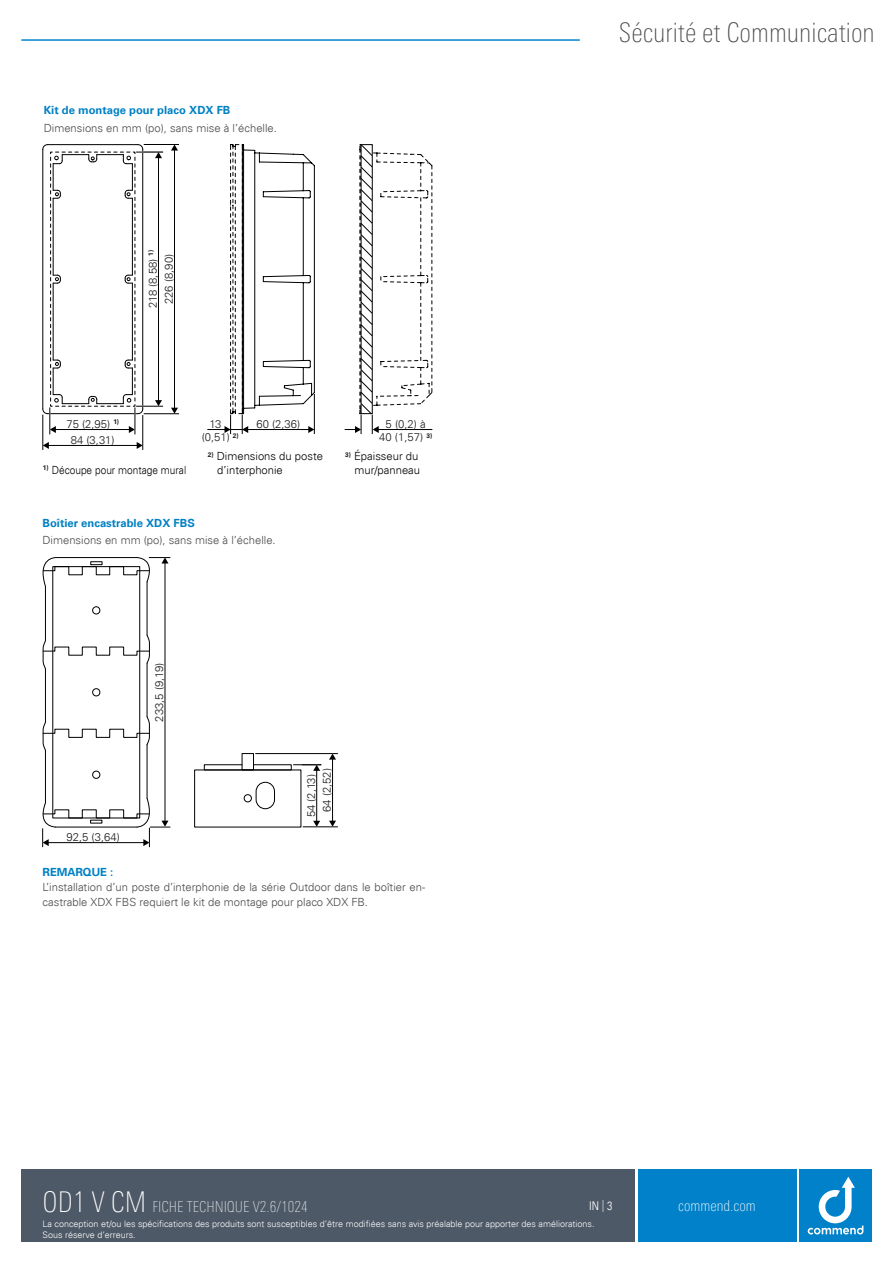
<style>
.page{position:relative;width:893px;height:1263px;background:#fff}
.page>*{position:absolute;margin:0;border:0;box-sizing:border-box;transform-origin:0 0}
.t1{font:100 condensed 27px "Univers Next Pro";color:#4a4a49}
.t2{font:100 condensed 15px "Univers Next Pro";color:#e0e4e7}
.t3{font:100 condensed 15px "Univers Next Pro";color:#fff}
.t4{font:12px "Univers Com 47 Light Cond";color:#fff}
.t5{font:300 11.25px/15px "Univers Com 45";color:#4a4a49}
.t6{font:300 11.25px/13.5px "Univers Com 45";color:#1d1d1b;text-align:center}
.t7{font:700 11.25px "Univers Com 65";color:#0081c5}
.t8{font:300 11.25px/13.5px "Univers Com 45";color:#000}
.t9{font:300 11.25px "Univers Com 45";color:#000;scale:.9 1}
.t10{font:300 9px/10.8px "Univers Com 45";color:#fff}
.s1{font-size:28.5px;color:#fff}
.s2{color:#e0e4e7}
</style>
<div class="page">
<hr style="left:21px;top:39px;width:559px;height:2px;background:#0086ce">
<div style="left:799px;top:1169px;width:73px;height:73px;background:#0081c9"></div>
<div style="left:638px;top:1169px;width:158px;height:73px;background:#0081c9"></div>
<svg style="left:808px;top:1177px;width:55px;height:57px"></svg>
<div style="left:21px;top:1169px;width:614px;height:73px;background:#4d5966"></div>
<hr style="left:303px;top:826px;width:34px;height:1px;background:#000">
<hr style="left:256px;top:753px;width:81px;height:1px;background:#000">
<div style="left:52px;top:566px;width:88px;height:252px;border:1px solid #000"></div>
<hr style="left:45px;top:586px;width:1px;height:55px;background:#000">
<hr style="left:45px;top:669px;width:1px;height:53px;background:#000">
<hr style="left:45px;top:750px;width:1px;height:53px;background:#000">
<hr style="left:147px;top:745px;width:1px;height:53px;background:#000">
<hr style="left:147px;top:663px;width:1px;height:54px;background:#000">
<hr style="left:147px;top:582px;width:1px;height:53px;background:#000">
<div style="left:92px;top:606px;width:8px;height:8px;border:1px solid #000;border-radius:50%"></div>
<div style="left:92px;top:688px;width:8px;height:8px;border:1px solid #000;border-radius:50%"></div>
<div style="left:92px;top:771px;width:8px;height:8px;border:1px solid #000;border-radius:50%"></div>
<svg style="left:43px;top:716px;width:107px;height:35px"></svg>
<svg style="left:43px;top:635px;width:107px;height:34px"></svg>
<div style="left:244px;top:794px;width:8px;height:8px;border:1px solid #000;border-radius:50%"></div>
<div style="left:242px;top:753px;width:12px;height:17px;border:1px solid #000"></div>
<div style="left:256px;top:782px;width:19px;height:27px;border:1px solid #000;border-radius:9px"></div>
<hr style="left:165px;top:562px;width:1px;height:260px;background:#000">
<svg style="left:43px;top:557px;width:127px;height:30px"></svg>
<svg style="left:42px;top:797px;width:128px;height:50px"></svg>
<hr style="left:332px;top:759px;width:1px;height:63px;background:#000">
<svg style="left:329px;top:753px;width:7px;height:7px"></svg>
<svg style="left:329px;top:821px;width:7px;height:6px"></svg>
<hr style="left:316px;top:770px;width:1px;height:52px;background:#000">
<svg style="left:204px;top:764px;width:117px;height:7px"></svg>
<svg style="left:313px;top:821px;width:7px;height:6px"></svg>
<hr style="left:48px;top:445px;width:90px;height:1px;background:#000">
<svg style="left:44px;top:442px;width:5px;height:7px"></svg>
<svg style="left:137px;top:442px;width:5px;height:7px"></svg>
<hr style="left:142px;top:416px;width:1px;height:33px;background:#000">
<hr style="left:43px;top:415px;width:1px;height:34px;background:#000">
<hr style="left:144px;top:413px;width:35px;height:1px;background:#000">
<hr style="left:174px;top:149px;width:1px;height:260px;background:#000">
<svg style="left:171px;top:145px;width:7px;height:6px"></svg>
<svg style="left:171px;top:408px;width:7px;height:6px"></svg>
<hr style="left:144px;top:144px;width:35px;height:1px;background:#000">
<svg style="left:43px;top:144px;width:120px;height:290px"></svg>
<svg style="left:345px;top:144px;width:87px;height:289px"></svg>
<svg style="left:208px;top:144px;width:107px;height:289px"></svg>
<p class="t7" style="left:44px;top:104px;width:188px">Kit de montage pour placo XDX FB</p>
<p class="t5" style="left:44px;top:120px;width:235px">Dimensions en mm (po), sans mise à l’échelle.</p>
<p class="t6" style="left:145px;top:308px;width:60px;line-height:16px;rotate:-90deg">218 (8,58) <sup>1)<br></sup>226 (8,90)</p>
<p class="t6" style="left:66px;top:417px;width:54px">75 (2,95) <sup>1)</sup></p>
<p class="t6" style="left:71px;top:433px;width:45px">84 (3,31)</p>
<p class="t9" style="left:43px;top:463px;width:161px"><sup>1)</sup> Découpe pour montage mural</p>
<p class="t6" style="left:202px;top:417px;width:39px;text-align:left;text-indent:8px">13 (0,51) <sup>2)</sup></p>
<p class="t6" style="left:256px;top:417px;width:45px">60 (2,36)</p>
<p class="t6" style="left:379px;top:417px;width:54px">5 (0,2) à<br>40 (1,57) <sup>3)</sup></p>
<p class="t8" style="left:217px;top:449px;width:107px;text-indent:-9px"><sup>2)</sup> Dimensions du poste d’interphonie</p>
<p class="t8" style="left:345px;top:449px;width:77px;text-align:right"><sup>3)</sup> Épaisseur du mur/panneau</p>
<p class="t7" style="left:43px;top:517px;width:154px">Boîtier encastrable XDX FBS</p>
<p class="t5" style="left:43px;top:533px;width:235px">Dimensions en mm (po), sans mise à l’échelle.</p>
<p class="t6" style="left:153px;top:721px;width:60px;rotate:-90deg">233,5 (9,19)</p>
<p class="t6" style="left:67px;top:830px;width:55px">92,5 (3,64)</p>
<p class="t6" style="left:320px;top:812px;width:45px;rotate:-90deg">64 (2,52)</p>
<p class="t6" style="left:304px;top:817px;width:45px;rotate:-90deg">54 (2,13)</p>
<p class="t7" style="left:43px;top:865px;width:72px">REMARQUE :</p>
<p class="t5" style="left:43px;top:880px;width:384px">L’installation d’un poste d’interphonie de la série Outdoor dans le boîtier en&shy;castrable XDX FBS requiert le kit de montage pour placo XDX FB.</p>
<h1 class="t1" style="left:619px;top:17px;width:257px">Sécurité et Communication</h1>
<h2 class="t2" style="left:43px;top:1198px;width:267px"><span class="s1">OD1 V CM</span> FICHE TECHNIQUE V2.6/1024</h2>
<p class="t4" style="left:589px;top:1198px;width:25px">IN <span class="s2">|</span> 3</p>
<p class="t10" style="left:43px;top:1218px;width:554px">La conception et/ou les spécifications des produits sont susceptibles d’être modifiées sans avis préalable pour apporter des améliorations.<br>Sous réserve d’erreurs.</p>
<h2 class="t3" style="left:678px;top:1197px;width:79px">commend.com</h2>
</div>
